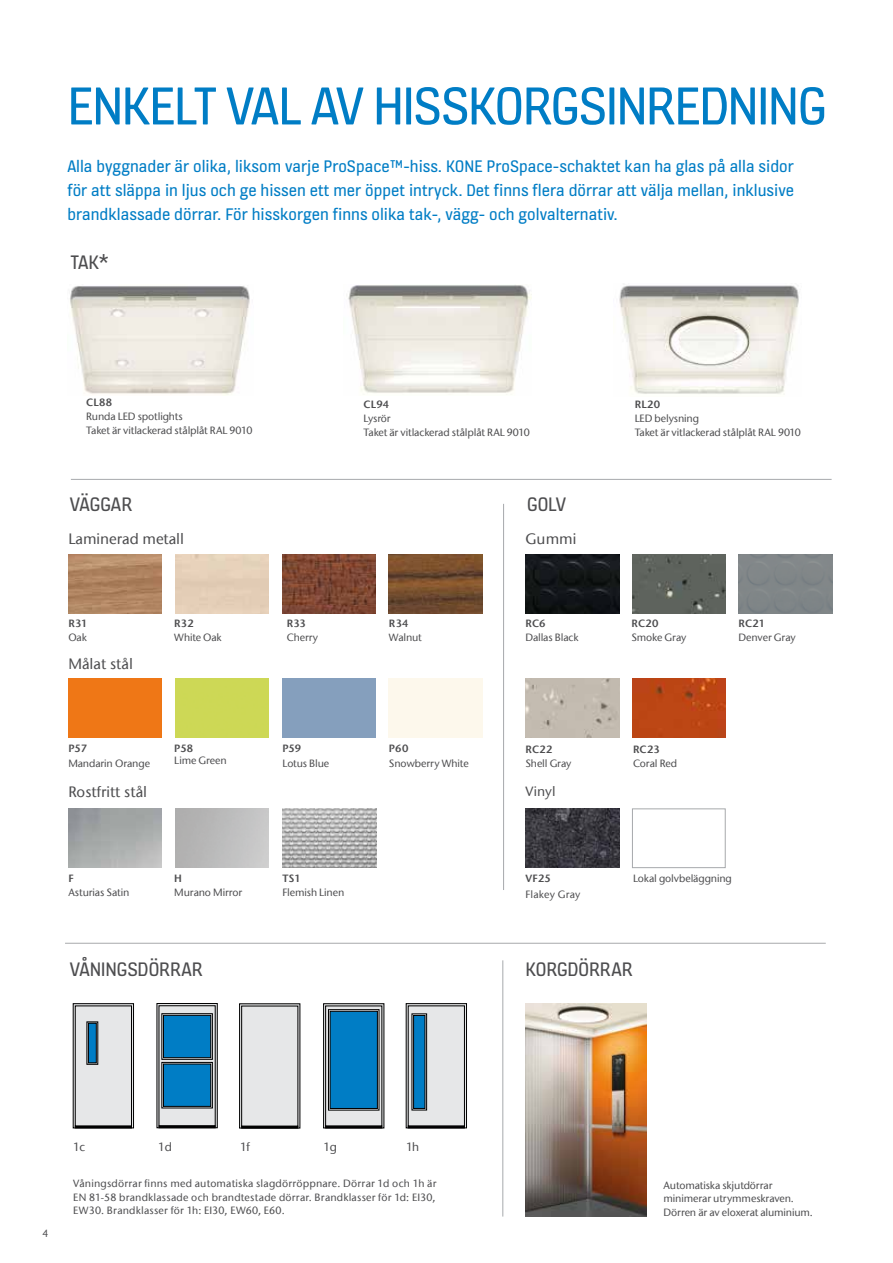
<style>
.page{position:relative;width:893px;height:1263px;background:#fff}
.page>*{position:absolute;margin:0;border:0;box-sizing:border-box;transform-origin:0 0}
.t1{font:57.3px "KONE Information v 13";letter-spacing:-.035em;color:#007dc5}
.t2{font:21px "KONE Information v 13";letter-spacing:-.015em;color:#4d4d4f}
.t3{font:18px/24px "KONE Information v 13";color:#007dc5;text-align:justify}
.t4{font:500 15px "ITC Stone Sans Com";color:#4d4d4f}
.t5{font:500 13.5px "ITC Stone Sans Com";letter-spacing:.005em;color:#4d4d4f}
.t6{font:500 12px "ITC Stone Sans Com";letter-spacing:-.045em;color:#4d4d4f}
.t7{font:500 10.5px/13.5px "ITC Stone Sans Com";letter-spacing:-.01em;color:#4d4d4f}
.t8{font:10.5px "ITC Stone Sans Com Semi";letter-spacing:.015em;color:#4d4d4f}
.t9{font:500 10.5px "ITC Stone Sans Com";letter-spacing:.015em;color:#4d4d4f}
</style>
<div class="page">
<svg style="left:239px;top:1003px;width:62px;height:125px;background:#d3d4d4"></svg>
<hr style="left:241px;top:1126px;width:57px;height:2px;background:#000">
<hr style="left:65px;top:943px;width:761px;height:1px;background:#a7a9ac">
<hr style="left:71px;top:479px;width:761px;height:1px;background:#a7a9ac">
<svg style="left:382px;top:1003px;width:2px;height:125px"></svg>
<svg style="left:323px;top:1003px;width:59px;height:125px;background:#929394"></svg>
<div style="left:330px;top:1011px;width:48px;height:97px;background:#007dc5;border:1px solid #000"></div>
<svg style="left:72px;top:1003px;width:62px;height:125px;background:#c1c7ca"></svg>
<svg style="left:156px;top:1003px;width:62px;height:125px;background:#979798"></svg>
<div style="left:163px;top:1015px;width:48px;height:43px;background:#007dc5;border:1px solid #000"></div>
<div style="left:163px;top:1064px;width:48px;height:42px;background:#007dc5;border:1px solid #000"></div>
<svg style="left:406px;top:1003px;width:61px;height:125px;background:#c6c6c7"></svg>
<div style="left:413px;top:1015px;width:12px;height:93px;background:#007dc5;border:1px solid #000"></div>
<hr style="left:408px;top:1126px;width:57px;height:2px;background:#000">
<img style="left:525px;top:554px;width:94px;height:60px">
<div style="left:632px;top:554px;width:94px;height:60px;background:#5e635d"></div>
<img style="left:282px;top:808px;width:94px;height:59px">
<div style="left:68px;top:678px;width:94px;height:60px;background:#ef7716"></div>
<div style="left:175px;top:678px;width:94px;height:60px;background:#cdd856"></div>
<img style="left:632px;top:678px;width:94px;height:60px">
<img style="left:525px;top:678px;width:94px;height:60px">
<div style="left:632px;top:808px;width:94px;height:60px;background:#fff;border:1px solid #a7a9ac"></div>
<hr style="left:503px;top:504px;width:1px;height:386px;background:#a7a9ac">
<hr style="left:502px;top:960px;width:1px;height:256px;background:#a7a9ac">
<img style="left:70px;top:286px;width:180px;height:109px">
<img style="left:348px;top:285px;width:184px;height:110px">
<img style="left:619px;top:285px;width:180px;height:110px">
<img style="left:525px;top:1003px;width:122px;height:213px">
<img style="left:68px;top:554px;width:94px;height:60px">
<img style="left:282px;top:554px;width:94px;height:60px">
<img style="left:389px;top:554px;width:93px;height:60px">
<img style="left:525px;top:808px;width:94px;height:59px">
<h1 class="t1" style="left:67px;top:68px;width:761px">ENKELT VAL AV HISSKORGSINREDNING</h1>
<p class="t3" style="left:67px;top:153px;width:728px">Alla byggnader är olika, liksom varje ProSpace™-hiss. KONE ProSpace-schaktet kan ha glas på alla sidor för att släppa in ljus och ge hissen ett mer öppet intryck. Det finns flera dörrar att välja mellan, inklusive brandklassade dörrar. För hisskorgen finns olika tak-, vägg- och golvalternativ.</p>
<h2 class="t2" style="left:70px;top:248px;width:40px">TAK*</h2>
<p class="t8" style="left:86px;top:396px;width:28px">CL88</p>
<p class="t7" style="left:86px;top:409px;width:168px;line-height:14.1px">Runda LED spotlights<br>Taket är vitlackerad stålplåt RAL 9010</p>
<p class="t8" style="left:364px;top:398px;width:27px">CL94</p>
<p class="t7" style="left:364px;top:411px;width:168px;line-height:14.1px">Lysrör<br>Taket är vitlackerad stålplåt RAL 9010</p>
<p class="t8" style="left:635px;top:398px;width:27px">RL20</p>
<p class="t7" style="left:635px;top:411px;width:168px;line-height:14.1px">LED belysning<br>Taket är vitlackerad stålplåt RAL 9010</p>
<h2 class="t2" style="left:70px;top:490px;width:64px">VÄGGAR</h2>
<h2 class="t2" style="left:527px;top:490px;width:41px">GOLV</h2>
<h3 class="t4" style="left:68px;top:530px;width:117px">Laminerad metall</h3>
<h3 class="t4" style="left:525px;top:530px;width:52px">Gummi</h3>
<p class="t8" style="left:68px;top:617px;width:21px">R31</p>
<p class="t7" style="left:68px;top:631px;width:20px">Oak</p>
<p class="t8" style="left:174px;top:617px;width:21px">R32</p>
<p class="t7" style="left:174px;top:631px;width:49px">White Oak</p>
<p class="t8" style="left:287px;top:617px;width:21px">R33</p>
<p class="t7" style="left:287px;top:631px;width:33px">Cherry</p>
<p class="t8" style="left:389px;top:617px;width:21px">R34</p>
<p class="t7" style="left:389px;top:631px;width:34px">Walnut</p>
<p class="t8" style="left:525px;top:617px;width:22px">RC6</p>
<p class="t7" style="left:525px;top:631px;width:55px">Dallas Black</p>
<p class="t8" style="left:631px;top:617px;width:29px">RC20</p>
<p class="t7" style="left:631px;top:631px;width:56px">Smoke Gray</p>
<p class="t8" style="left:739px;top:617px;width:28px">RC21</p>
<p class="t7" style="left:739px;top:631px;width:59px">Denver Gray</p>
<h3 class="t4" style="left:68px;top:654px;width:66px">Målat stål</h3>
<p class="t8" style="left:68px;top:742px;width:20px">P57</p>
<p class="t7" style="left:68px;top:756px;width:83px">Mandarin Orange</p>
<p class="t8" style="left:174px;top:742px;width:21px">P58</p>
<p class="t7" style="left:174px;top:754px;width:54px">Lime Green</p>
<p class="t8" style="left:282px;top:742px;width:20px">P59</p>
<p class="t7" style="left:282px;top:756px;width:48px">Lotus Blue</p>
<p class="t8" style="left:389px;top:742px;width:21px">P60</p>
<p class="t7" style="left:389px;top:756px;width:81px">Snowberry White</p>
<p class="t8" style="left:525px;top:743px;width:29px">RC22</p>
<p class="t7" style="left:525px;top:757px;width:48px">Shell Gray</p>
<p class="t8" style="left:633px;top:743px;width:28px">RC23</p>
<p class="t7" style="left:633px;top:757px;width:45px">Coral Red</p>
<h3 class="t4" style="left:68px;top:783px;width:80px">Rostfritt stål</h3>
<p class="t5" style="left:525px;top:783px;width:32px">Vinyl</p>
<p class="t8" style="left:68px;top:872px;width:7px">F</p>
<p class="t7" style="left:68px;top:885px;width:63px">Asturias Satin</p>
<p class="t8" style="left:174px;top:872px;width:9px">H</p>
<p class="t7" style="left:174px;top:885px;width:69px">Murano Mirror</p>
<p class="t8" style="left:282px;top:872px;width:20px">TS1</p>
<p class="t7" style="left:282px;top:885px;width:63px">Flemish Linen</p>
<p class="t8" style="left:525px;top:872px;width:27px">VF25</p>
<p class="t9" style="left:525px;top:887px;width:57px">Flakey Gray</p>
<p class="t7" style="left:633px;top:871px;width:100px">Lokal golvbeläggning</p>
<h2 class="t2" style="left:70px;top:955px;width:134px">VÅNINGSDÖRRAR</h2>
<h2 class="t2" style="left:525px;top:955px;width:109px">KORGDÖRRAR</h2>
<p class="t7" style="left:43px;top:1226px;width:8px">4</p>
<p class="t6" style="left:73px;top:1139px;width:14px">1c</p>
<p class="t6" style="left:158px;top:1139px;width:15px">1d</p>
<p class="t6" style="left:324px;top:1139px;width:15px">1g</p>
<p class="t6" style="left:406px;top:1139px;width:15px">1h</p>
<p class="t6" style="left:240px;top:1139px;width:11px">1f</p>
<p class="t7" style="left:73px;top:1176px;width:365px;text-align:justify">Våningsdörrar finns med automatiska slagdörröppnare. Dörrar 1d och 1h är EN 81-58 brandklassade och brandtestade dörrar. Brandklasser för 1d: EI30, EW30. Brandklasser för 1h: EI30, EW60, E60.</p>
<p class="t7" style="left:664px;top:1178px;width:151px">Automatiska skjutdörrar minimerar utrymmeskraven.<br>Dörren är av eloxerat aluminium.</p>
</div>
